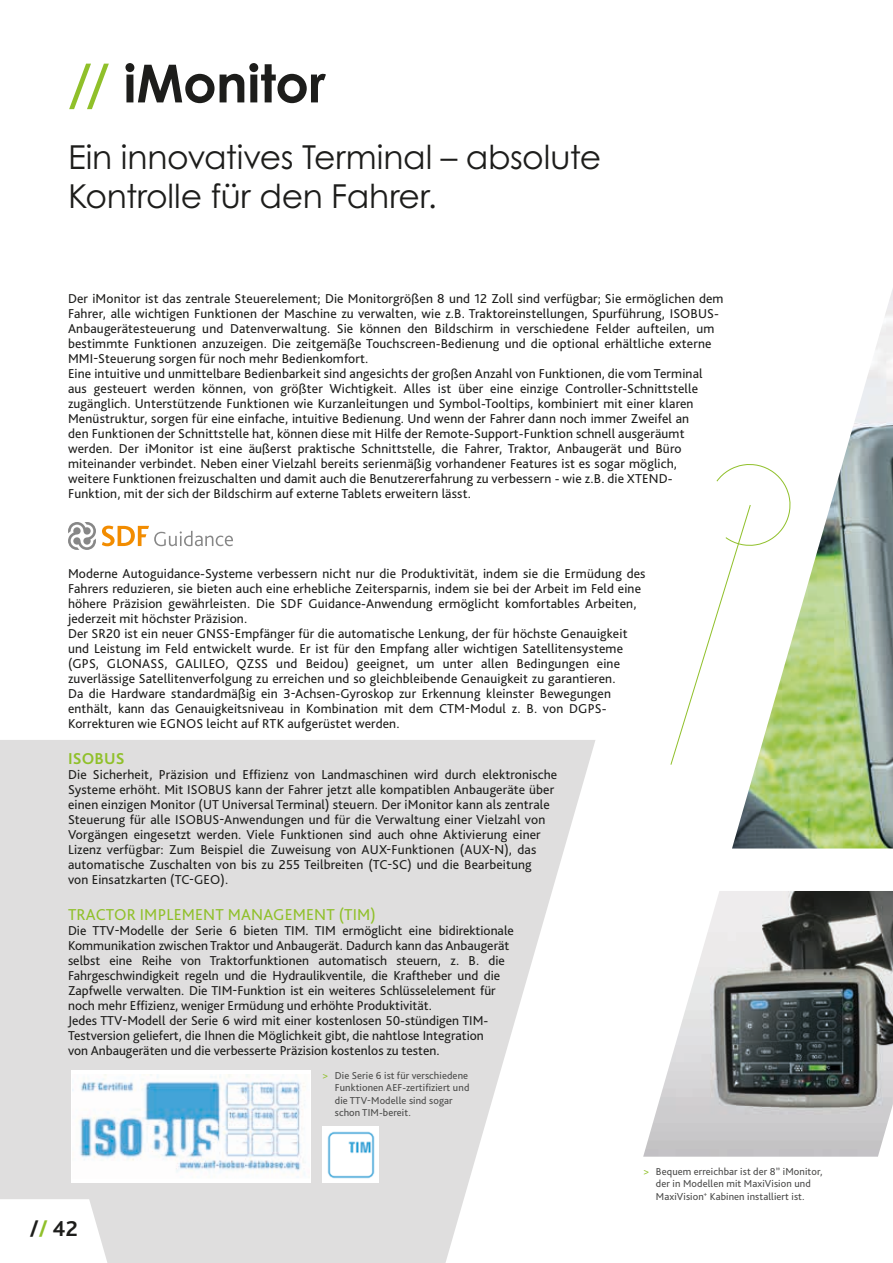
<style>
.page{position:relative;width:893px;height:1263px;background:#fff}
.page>*{position:absolute;margin:0;border:0;box-sizing:border-box;transform-origin:0 0}
.t1{font:700 52.5px "Century Gothic Pro";color:#1d1d1b}
.t2{font:33px/39.6px "Century Gothic Pro";letter-spacing:-.01em;color:#1d1d1b}
.t3{font:700 22.5px "Bliss Pro";color:#1d1d1b}
.t4{font:16.5px "Bliss Pro";letter-spacing:.01em;color:#90c02a}
.t5{font:700 16.5px "Bliss Pro";letter-spacing:.01em;color:#90c02a}
.t6{font:13.5px/15px "Bliss Pro";letter-spacing:.01em;color:#1d1d1b}
.t7{font:10.5px/12.6px "Bliss Pro";letter-spacing:.01em;color:#4b4b4a;text-align:center}
.s1{color:#90c02a}
</style>
<div class="page">
<svg style="left:0;top:740px;width:595px;height:523px;background:#e3e2e2"></svg>
<img style="left:643px;top:891px;width:250px;height:266px">
<svg style="left:670px;top:468px;width:62px;height:297px"></svg>
<div style="left:71px;top:1070px;width:240px;height:113px;background:#fff"></div>
<img style="left:72px;top:1075px;width:234px;height:103px">
<img style="left:322px;top:1126px;width:57px;height:57px">
<img style="left:732px;top:289px;width:161px;height:559px">
<svg style="left:68px;top:522px;width:28px;height:28px"></svg>
<svg style="left:102px;top:526px;width:131px;height:20px"></svg>
<svg style="left:0;top:1199px;width:114px;height:64px"></svg>
<h1 class="t1" style="left:68px;top:51px;width:259px"><span class="s1">//</span> iMonitor</h1>
<h2 class="t2" style="left:68px;top:137px;width:535px">Ein innovatives Terminal – absolute<br>Kontrolle für den Fahrer.</h2>
<p class="t6" style="left:68px;top:291px;width:657px">Der iMonitor ist das zentrale Steuerelement; Die Monitorgrößen 8 und 12 Zoll sind verfügbar; Sie ermöglichen dem Fahrer, alle wichtigen Funktionen der Maschine zu verwalten, wie z.B. Traktoreinstellungen, Spurführung, ISOBUS-Anbaugerätesteuerung und Datenverwaltung. Sie können den Bildschirm in verschiedene Felder aufteilen, um bestimmte Funktionen anzuzeigen. Die zeitgemäße Touchscreen-Bedienung und die optional erhältliche externe MMI-Steuerung sorgen für noch mehr Bedienkomfort.<br>Eine intuitive und unmittelbare Bedienbarkeit sind angesichts der großen Anzahl von Funktionen, die vom Terminal aus gesteuert werden können, von größter Wichtigkeit. Alles ist über eine einzige Controller-Schnittstelle zugänglich. Unterstützende Funktionen wie Kurzanleitungen und Symbol-Tooltips, kombiniert mit einer klaren Menüstruktur, sorgen für eine einfache, intuitive Bedienung. Und wenn der Fahrer dann noch immer Zweifel an<br>den Funktionen der Schnittstelle hat, können diese mit Hilfe der Remote-Support-Funktion schnell ausgeräumt werden. Der iMonitor ist eine äußerst praktische Schnittstelle, die Fahrer, Traktor, Anbaugerät und Büro miteinander verbindet. Neben einer Vielzahl bereits serienmäßig vorhandener Features ist es sogar möglich,<br>weitere Funktionen freizuschalten und damit auch die Benutzererfahrung zu verbessern - wie z.B. die XTEND-Funktion, mit der sich der Bildschirm auf externe Tablets erweitern lässt.</p>
<p class="t6" style="left:68px;top:566px;width:579px">Moderne Autoguidance-Systeme verbessern nicht nur die Produktivität, indem sie die Ermüdung des Fahrers reduzieren, sie bieten auch eine erhebliche Zeitersparnis, indem sie bei der Arbeit im Feld eine höhere Präzision gewährleisten. Die SDF Guidance-Anwendung ermöglicht komfortables Arbeiten, jederzeit mit höchster Präzision.<br>Der SR20 ist ein neuer GNSS-Empfänger für die automatische Lenkung, der für höchste Genauigkeit und Leistung im Feld entwickelt wurde. Er ist für den Empfang aller wichtigen Satellitensysteme (GPS, GLONASS, GALILEO, QZSS und Beidou) geeignet, um unter allen Bedingungen eine zuverlässige Satellitenverfolgung zu erreichen und so gleichbleibende Genauigkeit zu garantieren.<br>Da die Hardware standardmäßig ein 3-Achsen-Gyroskop zur Erkennung kleinster Bewegungen enthält, kann das Genauigkeitsniveau in Kombination mit dem CTM-Modul z. B. von DGPS-Korrekturen wie EGNOS leicht auf RTK aufgerüstet werden.</p>
<p class="t5" style="left:68px;top:748px;width:58px">ISOBUS</p>
<p class="t6" style="left:68px;top:767px;width:491px">Die Sicherheit, Präzision und Effizienz von Landmaschinen wird durch elektronische Systeme erhöht. Mit ISOBUS kann der Fahrer jetzt alle kompatiblen Anbaugeräte über einen einzigen Monitor (UT Universal Terminal) steuern. Der iMonitor kann als zentrale Steuerung für alle ISOBUS-Anwendungen und für die Verwaltung einer Vielzahl von Vorgängen eingesetzt werden. Viele Funktionen sind auch ohne Aktivierung einer Lizenz verfügbar: Zum Beispiel die Zuweisung von AUX-Funktionen (AUX-N), das automatische Zuschalten von bis zu 255 Teilbreiten (TC-SC) und die Bearbeitung<br>von Einsatzkarten (TC-GEO).</p>
<p class="t4" style="left:68px;top:904px;width:309px">TRACTOR IMPLEMENT MANAGEMENT (TIM)</p>
<p class="t6" style="left:68px;top:923px;width:447px">Die TTV-Modelle der Serie 6 bieten TIM. TIM ermöglicht eine bidirektionale Kommunikation zwischen Traktor und Anbaugerät. Dadurch kann das Anbaugerät selbst eine Reihe von Traktorfunktionen automatisch steuern, z. B. die Fahrgeschwindigkeit regeln und die Hydraulikventile, die Kraftheber und die Zapfwelle verwalten. Die TIM-Funktion ist ein weiteres Schlüsselelement für noch mehr Effizienz, weniger Ermüdung und erhöhte Produktivität.<br>Jedes TTV-Modell der Serie 6 wird mit einer kostenlosen 50-stündigen TIM-Testversion geliefert, die Ihnen die Möglichkeit gibt, die nahtlose Integration<br>von Anbaugeräten und die verbesserte Präzision kostenlos zu testen.</p>
<h3 class="t3" style="left:30px;top:1215px;width:50px">/<span class="s1">/</span> 42</h3>
<p class="t7" style="left:335px;top:1069px;width:136px;text-align:left;text-indent:-13px"><span class="s1">&gt;</span> Die Serie 6 ist für verschiedene<br>Funktionen AEF-zertifiziert und die TTV-Modelle sind sogar schon TIM-bereit.</p>
<p class="t7" style="left:643px;top:1165px;width:181px"><span class="s1">&gt;</span> Bequem erreichbar ist der 8’’ iMonitor, der in Modellen mit MaxiVision und<br>MaxiVision<sup>+</sup> Kabinen installiert ist.</p>
</div>
